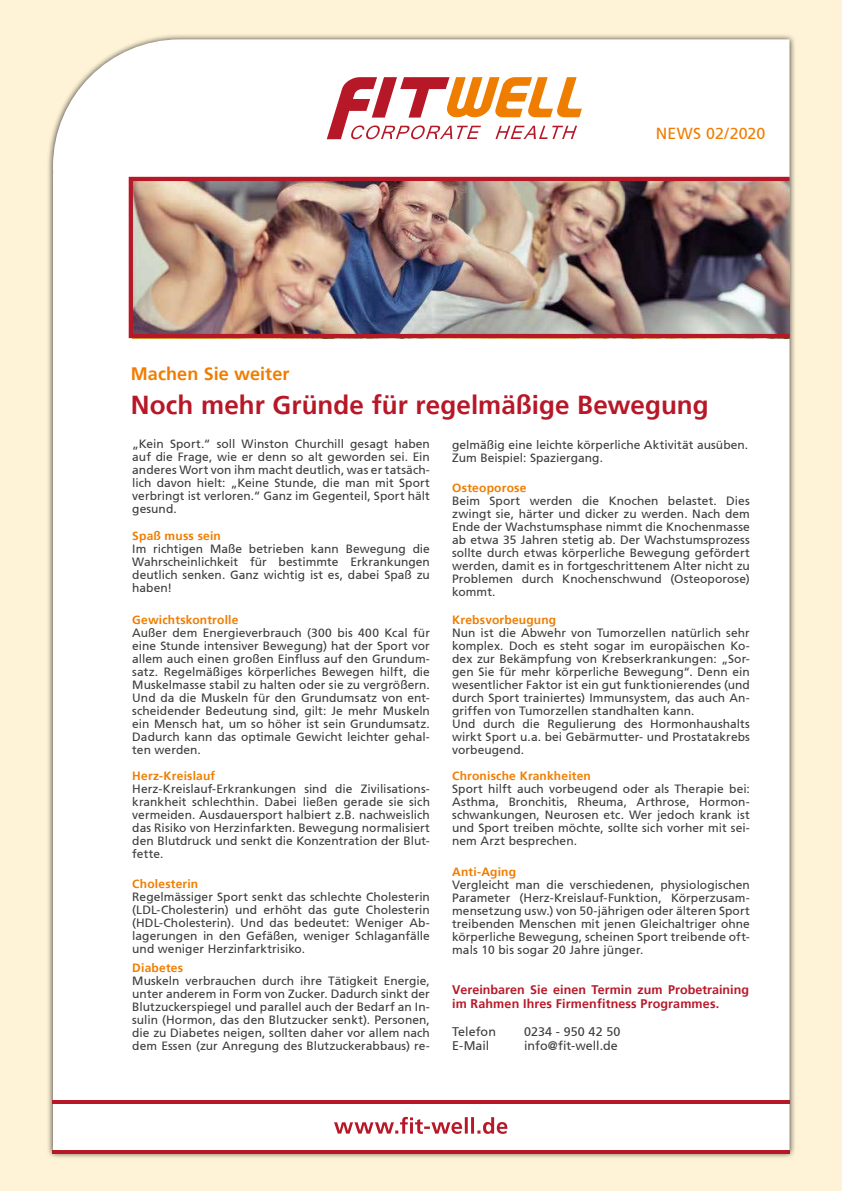
<style>
.page{position:relative;width:842px;height:1191px;background:#fff3d7}
.page>*{position:absolute;margin:0;border:0;box-sizing:border-box;transform-origin:0 0}
.t1{font:700 26px "Frutiger 65";letter-spacing:.005em;color:#b71828}
.t2{font:700 18px "Frutiger 65";letter-spacing:.005em;color:#ef7d00}
.t3{font:16px "Frutiger 55 Roman";letter-spacing:.005em;color:#ef7d00}
.t4{font:700 12.5px/14px "Frutiger 65";color:#b71828}
.t5{font:12.5px "Frutiger 55 Roman";letter-spacing:.005em;color:#3c3c3b}
.t6{font:12px/13px "Frutiger 55 Roman";letter-spacing:.005em;color:#3c3c3b;text-align:justify}
.t7{font:700 12px "Frutiger 65";letter-spacing:.015em;color:#ef7d00}
</style>
<div class="page">
<div style="left:47px;top:33px;width:749px;height:1126px;background:#000;opacity:.75"></div>
<div style="left:53px;top:39px;width:736px;height:1111px;background:#fff"></div>
<hr style="left:52px;top:1150px;width:737px;height:3px;background:#b71828">
<hr style="left:52px;top:1100px;width:737px;height:3px;background:#b71828">
<svg style="left:327px;top:77px;width:255px;height:62px;background:#ebb39e"></svg>
<svg style="left:334px;top:1116px;width:173px;height:17px;background:#e7b4b9"></svg>
<img style="left:134px;top:182px;width:653px;height:151px">
<div style="left:129px;top:177px;width:663px;height:161px;border:4px solid #b71828"></div>
<h3 class="t3" style="left:656px;top:124px;width:111px">NEWS 02/2020</h3>
<h2 class="t2" style="left:131px;top:363px;width:160px">Machen Sie weiter</h2>
<h1 class="t1" style="left:131px;top:389px;width:579px">Noch mehr Gründe für regelmäßige Bewegung</h1>
<p class="t6" style="left:132px;top:437px;width:299px">„Kein Sport.“ soll Winston Churchill gesagt haben auf die Frage, wie er denn so alt geworden sei. Ein anderes Wort von ihm macht deutlich, was er tatsäch&shy;lich davon hielt: „Keine Stunde, die man mit Sport verbringt ist verloren.“ Ganz im Gegenteil, Sport hält gesund.</p>
<p class="t7" style="left:132px;top:529px;width:90px">Spaß muss sein</p>
<p class="t6" style="left:132px;top:542px;width:299px">Im richtigen Maße betrieben kann Bewegung die Wahrscheinlichkeit für bestimmte Erkrankungen deutlich senken. Ganz wichtig ist es, dabei Spaß zu haben!</p>
<p class="t7" style="left:132px;top:613px;width:108px">Gewichtskontrolle</p>
<p class="t6" style="left:132px;top:626px;width:299px">Außer dem Energieverbrauch (300 bis 400 Kcal für eine Stunde intensiver Bewegung) hat der Sport vor allem auch einen großen Einfluss auf den Grundum&shy;satz. Regelmäßiges körperliches Bewegen hilft, die Muskelmasse stabil zu halten oder sie zu vergrößern.<br>Und da die Muskeln für den Grundumsatz von ent&shy;scheidender Bedeutung sind, gilt: Je mehr Muskeln ein Mensch hat, um so höher ist sein Grundumsatz.<br>Dadurch kann das optimale Gewicht leichter gehal&shy;ten werden.</p>
<p class="t7" style="left:132px;top:769px;width:84px">Herz-Kreislauf</p>
<p class="t6" style="left:132px;top:782px;width:299px">Herz-Kreislauf-Erkrankungen sind die Zivilisations&shy;krankheit schlechthin. Dabei ließen gerade sie sich vermeiden. Ausdauersport halbiert z.B. nachweislich das Risiko von Herzinfarkten. Bewegung normalisiert den Blutdruck und senkt die Konzentration der Blut&shy;fette.</p>
<p class="t7" style="left:132px;top:877px;width:67px">Cholesterin</p>
<p class="t6" style="left:132px;top:890px;width:299px">Regelmässiger Sport senkt das schlechte Cholesterin (LDL-Cholesterin) und erhöht das gute Cholesterin (HDL-Cholesterin). Und das bedeutet: Weniger Ab&shy;lagerungen in den Gefäßen, weniger Schlaganfälle und weniger Herzinfarktrisiko.</p>
<p class="t7" style="left:132px;top:961px;width:52px">Diabetes</p>
<p class="t6" style="left:132px;top:974px;width:299px">Muskeln verbrauchen durch ihre Tätigkeit Energie, unter anderem in Form von Zucker. Dadurch sinkt der Blutzuckerspiegel und parallel auch der Bedarf an In&shy;sulin (Hormon, das den Blutzucker senkt). Personen, die zu Diabetes neigen, sollten daher vor allem nach dem Essen (zur Anregung des Blutzuckerabbaus) re-</p>
<p class="t6" style="left:452px;top:438px;width:298px">gelmäßig eine leichte körperliche Aktivität ausüben.<br>Zum Beispiel: Spaziergang.</p>
<p class="t7" style="left:452px;top:481px;width:76px">Osteoporose</p>
<p class="t6" style="left:452px;top:494px;width:299px">Beim Sport werden die Knochen belastet. Dies zwingt sie, härter und dicker zu werden. Nach dem Ende der Wachstumsphase nimmt die Knochenmasse ab etwa 35 Jahren stetig ab. Der Wachstumsprozess sollte durch etwas körperliche Bewegung gefördert werden, damit es in fortgeschrittenem Alter nicht zu Problemen durch Knochenschwund (Osteoporose) kommt.</p>
<p class="t7" style="left:452px;top:613px;width:106px">Krebsvorbeugung</p>
<p class="t6" style="left:452px;top:626px;width:299px;text-align:left">Nun ist die Abwehr von Tumorzellen natürlich sehr komplex. Doch es steht sogar im europäischen Ko&shy;dex zur Bekämpfung von Krebserkrankungen: „Sor&shy;gen Sie für mehr körperliche Bewegung“. Denn ein wesentlicher Faktor ist ein gut funktionierendes (und durch Sport trainiertes) Immunsystem, das auch An&shy;griffen von Tumorzellen standhalten kann.<br>Und durch die Regulierung des Hormonhaushalts wirkt Sport u.a. bei Gebärmutter- und Prostatakrebs vorbeugend.</p>
<p class="t7" style="left:452px;top:769px;width:140px">Chronische Krankheiten</p>
<p class="t6" style="left:452px;top:782px;width:299px">Sport hilft auch vorbeugend oder als Therapie bei:<br>Asthma, Bronchitis, Rheuma, Arthrose, Hormon&shy;schwankungen, Neurosen etc. Wer jedoch krank ist und Sport treiben möchte, sollte sich vorher mit sei&shy;nem Arzt besprechen.</p>
<p class="t7" style="left:452px;top:865px;width:65px">Anti-Aging</p>
<p class="t6" style="left:452px;top:878px;width:299px">Vergleicht man die verschiedenen, physiologischen Parameter (Herz-Kreislauf-Funktion, Körperzusam&shy;mensetzung usw.) von 50-jährigen oder älteren Sport treibenden Menschen mit jenen Gleichaltriger ohne körperliche Bewegung, scheinen Sport treibende oft&shy;mals 10 bis sogar 20 Jahre jünger.</p>
<p class="t4" style="left:452px;top:983px;width:298px">Vereinbaren Sie einen Termin zum Probetraining im Rahmen Ihres Firmenfitness Programmes.</p>
<p class="t5" style="left:452px;top:1024px;width:45px">Telefon</p>
<p class="t5" style="left:524px;top:1024px;width:98px">0234 - 950 42 50</p>
<p class="t5" style="left:452px;top:1038px;width:39px">E-Mail</p>
<p class="t5" style="left:524px;top:1038px;width:95px">info@fit-well.de</p>
</div>
